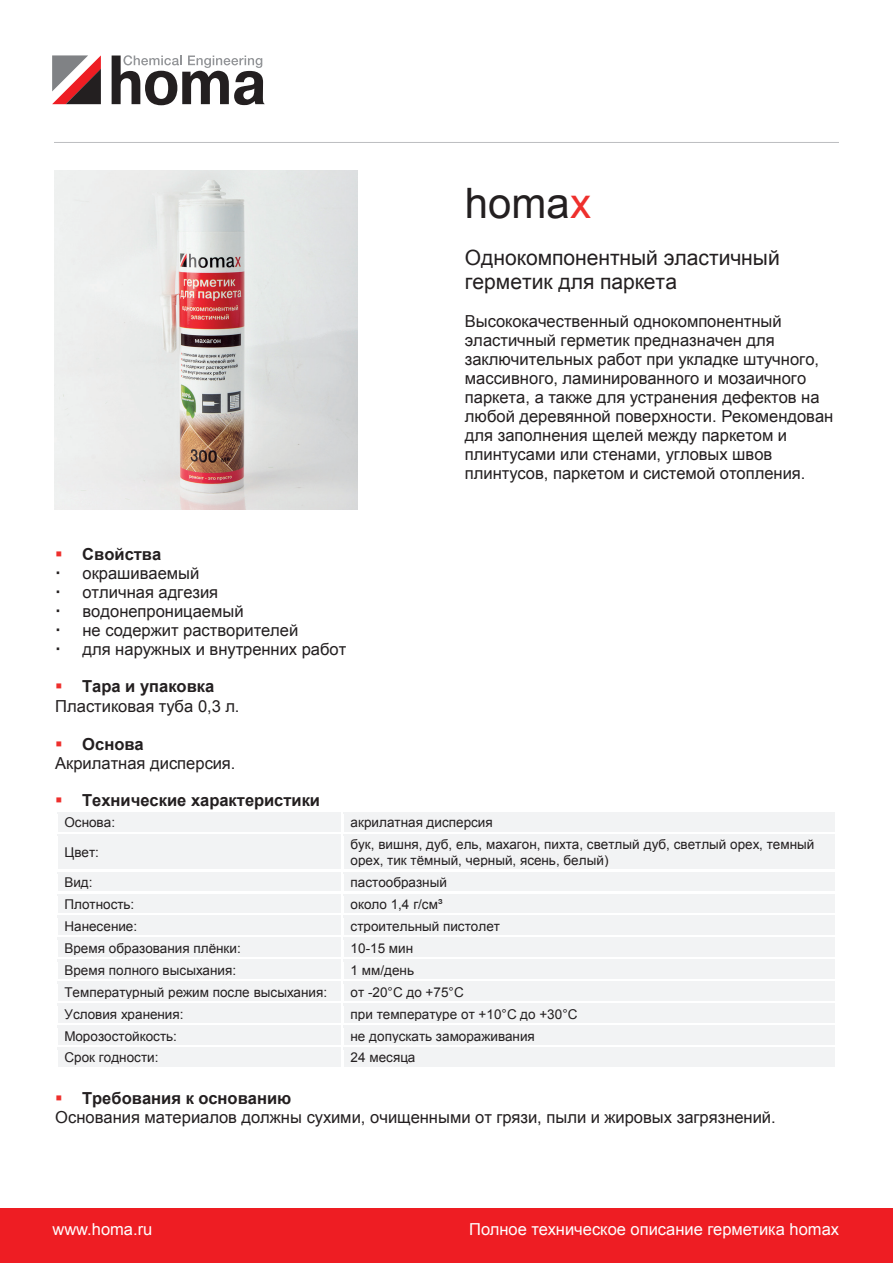
<style>
.page{position:relative;width:893px;height:1263px;background:#fff}
.page>*{position:absolute;margin:0;border:0;box-sizing:border-box;transform-origin:0 0}
.t1{font:42px "Arial";color:#231f20}
.t2{font:21px/24.2px "Arial";color:#231f20}
.t3{font:16.5px/18.9px "Arial";color:#231f20}
.t4{font:16.5px "Arial";color:#fff}
.t5{font:700 16.5px "Arial";color:#231f20}
.t6{font:13.5px/15.6px "Arial";letter-spacing:.005em;color:#231f20}
.s1{color:#ee2f2c}
.s2{font-weight:700}
</style>
<div class="page">
<div style="left:58px;top:812px;width:283px;height:20px;background:#f2f3f4"></div>
<div style="left:344px;top:812px;width:492px;height:20px;background:#f2f3f4"></div>
<hr style="left:57px;top:812px;width:284px;height:2px;background:#f2f3f4">
<hr style="left:56px;top:830px;width:286px;height:2px;background:#f2f3f4">
<hr style="left:341px;top:814px;width:3px;height:18px;background:#fff">
<div style="left:58px;top:834px;width:283px;height:36px;background:#f2f3f4"></div>
<div style="left:344px;top:834px;width:492px;height:36px;background:#f2f3f4"></div>
<hr style="left:57px;top:834px;width:284px;height:2px;background:#f2f3f4">
<hr style="left:56px;top:868px;width:286px;height:2px;background:#f2f3f4">
<hr style="left:55px;top:836px;width:2px;height:34px;background:#fff">
<hr style="left:341px;top:836px;width:3px;height:34px;background:#fff">
<div style="left:58px;top:872px;width:283px;height:20px;background:#f2f3f4"></div>
<div style="left:344px;top:872px;width:492px;height:20px;background:#f2f3f4"></div>
<hr style="left:57px;top:872px;width:284px;height:2px;background:#f2f3f4">
<hr style="left:56px;top:889px;width:286px;height:3px;background:#f2f3f4">
<hr style="left:341px;top:874px;width:3px;height:18px;background:#fff">
<div style="left:58px;top:894px;width:283px;height:20px;background:#f2f3f4"></div>
<div style="left:344px;top:894px;width:492px;height:20px;background:#f2f3f4"></div>
<hr style="left:57px;top:894px;width:284px;height:2px;background:#f2f3f4">
<hr style="left:56px;top:911px;width:286px;height:3px;background:#f2f3f4">
<hr style="left:341px;top:896px;width:3px;height:18px;background:#fff">
<div style="left:58px;top:916px;width:283px;height:20px;background:#f2f3f4"></div>
<div style="left:344px;top:916px;width:492px;height:20px;background:#f2f3f4"></div>
<hr style="left:57px;top:916px;width:284px;height:2px;background:#f2f3f4">
<hr style="left:56px;top:933px;width:286px;height:3px;background:#f2f3f4">
<hr style="left:341px;top:918px;width:3px;height:18px;background:#fff">
<div style="left:58px;top:938px;width:283px;height:20px;background:#f2f3f4"></div>
<div style="left:344px;top:938px;width:492px;height:20px;background:#f2f3f4"></div>
<hr style="left:57px;top:938px;width:284px;height:2px;background:#f2f3f4">
<hr style="left:56px;top:955px;width:286px;height:3px;background:#f2f3f4">
<hr style="left:341px;top:940px;width:3px;height:18px;background:#fff">
<div style="left:58px;top:960px;width:283px;height:19px;background:#f2f3f4"></div>
<div style="left:344px;top:960px;width:492px;height:19px;background:#f2f3f4"></div>
<hr style="left:57px;top:960px;width:284px;height:2px;background:#f2f3f4">
<hr style="left:56px;top:977px;width:286px;height:2px;background:#f2f3f4">
<hr style="left:341px;top:962px;width:3px;height:17px;background:#fff">
<div style="left:58px;top:982px;width:283px;height:19px;background:#f2f3f4"></div>
<div style="left:344px;top:982px;width:492px;height:19px;background:#f2f3f4"></div>
<hr style="left:57px;top:982px;width:284px;height:2px;background:#f2f3f4">
<hr style="left:56px;top:999px;width:286px;height:2px;background:#f2f3f4">
<hr style="left:341px;top:984px;width:3px;height:17px;background:#fff">
<div style="left:58px;top:1004px;width:283px;height:19px;background:#f2f3f4"></div>
<div style="left:344px;top:1004px;width:492px;height:19px;background:#f2f3f4"></div>
<hr style="left:57px;top:1004px;width:284px;height:2px;background:#f2f3f4">
<hr style="left:56px;top:1021px;width:286px;height:2px;background:#f2f3f4">
<hr style="left:341px;top:1006px;width:3px;height:17px;background:#fff">
<div style="left:58px;top:1026px;width:283px;height:19px;background:#f2f3f4"></div>
<div style="left:344px;top:1026px;width:492px;height:19px;background:#f2f3f4"></div>
<hr style="left:57px;top:1026px;width:284px;height:2px;background:#f2f3f4">
<hr style="left:56px;top:1043px;width:286px;height:2px;background:#f2f3f4">
<hr style="left:341px;top:1028px;width:3px;height:17px;background:#fff">
<div style="left:58px;top:1048px;width:283px;height:20px;background:#f2f3f4"></div>
<div style="left:344px;top:1048px;width:492px;height:20px;background:#f2f3f4"></div>
<hr style="left:57px;top:1048px;width:284px;height:2px;background:#f2f3f4">
<hr style="left:56px;top:1065px;width:286px;height:3px;background:#f2f3f4">
<svg style="left:56px;top:889px;width:1px;height:179px"></svg>
<hr style="left:341px;top:1050px;width:3px;height:18px;background:#fff">
<svg style="left:112px;top:55px;width:153px;height:50px"></svg>
<svg style="left:52px;top:55px;width:49px;height:49px"></svg>
<hr style="left:54px;top:142px;width:785px;height:1px;background:#bcbdc0">
<div style="left:0;top:1209px;width:893px;height:54px;background:#ee1d23"></div>
<img style="left:54px;top:170px;width:303px;height:340px">
<h1 class="t1" style="left:465px;top:176px;width:128px">homa<span class="s1">x</span></h1>
<p class="t2" style="left:465px;top:246px;width:316px">Однокомпонентный эластичный герметик для паркета</p>
<p class="t3" style="left:465px;top:312px;width:370px">Высококачественный однокомпонентный эластичный герметик предназначен для заключительных работ при укладке штучного, массивного, ламинированного и мозаичного паркета, а также для устранения дефектов на любой деревянной поверхности. Рекомендован для заполнения щелей между паркетом и плинтусами или стенами, угловых швов плинтусов, паркетом и системой отопления.</p>
<p class="t3" style="left:82px;top:544px;width:265px;text-indent:-27px"><span class="s1">▪</span> <span class="s2">Свойства<br></span>окрашиваемый<br>отличная адгезия водонепроницаемый<br>не содержит растворителей<br>для наружных и внутренних работ</p>
<p class="t3" style="left:55px;top:677px;width:186px;line-height:19.4px"><span class="s1">▪</span> <span class="s2">Тара и упаковка<br></span>Пластиковая туба 0,3 л.</p>
<p class="t3" style="left:55px;top:734px;width:182px"><span class="s1">▪</span> <span class="s2">Основа<br></span>Акрилатная дисперсия.</p>
<p class="t5" style="left:55px;top:789px;width:266px"><span class="s1">▪</span> Технические характеристики</p>
<p class="t6" style="left:64px;top:815px;width:52px">Основа:</p>
<p class="t6" style="left:351px;top:815px;width:144px">акрилатная дисперсия</p>
<p class="t6" style="left:64px;top:845px;width:36px">Цвет:</p>
<p class="t6" style="left:351px;top:837px;width:465px">бук, вишня, дуб, ель, махагон, пихта, светлый дуб, светлый орех, темный орех, тик тёмный, черный, ясень, белый)</p>
<p class="t6" style="left:64px;top:874px;width:30px">Вид:</p>
<p class="t6" style="left:351px;top:874px;width:98px">пастообразный</p>
<p class="t6" style="left:64px;top:896px;width:71px">Плотность:</p>
<p class="t6" style="left:351px;top:896px;width:93px">около 1,4 г/см³</p>
<p class="t6" style="left:64px;top:918px;width:74px">Нанесение:</p>
<p class="t6" style="left:351px;top:918px;width:151px">строительный пистолет</p>
<p class="t6" style="left:64px;top:940px;width:178px">Время образования плёнки:</p>
<p class="t6" style="left:351px;top:940px;width:64px">10-15 мин</p>
<p class="t6" style="left:64px;top:962px;width:173px">Время полного высыхания:</p>
<p class="t6" style="left:351px;top:962px;width:65px">1 мм/день</p>
<p class="t6" style="left:64px;top:984px;width:264px">Температурный режим после высыхания:</p>
<p class="t6" style="left:351px;top:984px;width:115px">от -20°С до +75°С</p>
<p class="t6" style="left:64px;top:1006px;width:121px">Условия хранения:</p>
<p class="t6" style="left:351px;top:1006px;width:228px">при температуре от +10°С до +30°С</p>
<p class="t6" style="left:64px;top:1028px;width:114px">Морозостойкость:</p>
<p class="t6" style="left:351px;top:1028px;width:186px">не допускать замораживания</p>
<p class="t6" style="left:64px;top:1050px;width:96px">Срок годности:</p>
<p class="t6" style="left:351px;top:1050px;width:66px">24 месяца</p>
<p class="t3" style="left:55px;top:1089px;width:722px"><span class="s1">▪</span> <span class="s2">Требования к основанию<br></span>Основания материалов должны сухими, очищенными от грязи, пыли и жировых загрязнений.</p>
<p class="t4" style="left:52px;top:1218px;width:101px">www.homa.ru</p>
<p class="t4" style="left:469px;top:1218px;width:371px">Полное техническое описание герметика homax</p>
</div>
